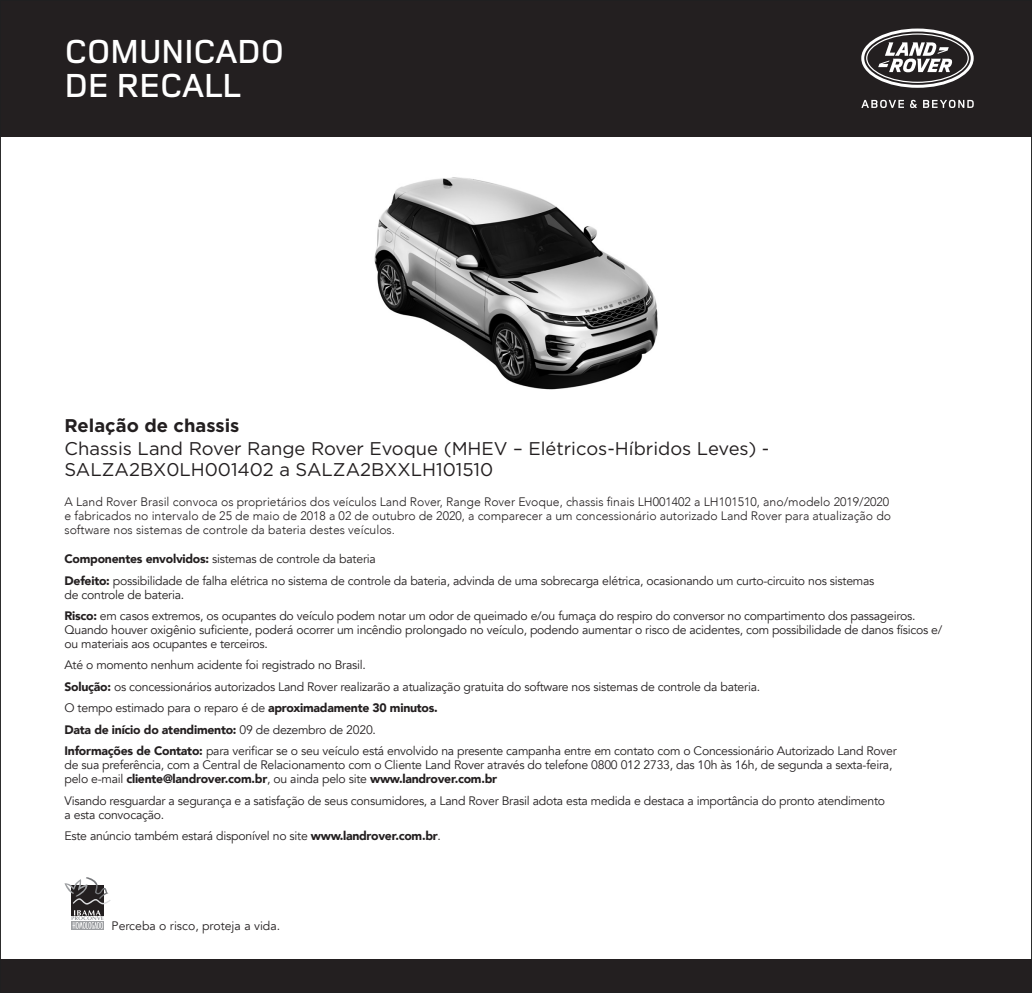
<style>
.page{position:relative;width:1032px;height:993px;background:#fff}
.page>*{position:absolute;margin:0;border:0;box-sizing:border-box;transform-origin:0 0}
.t1{font:600 34.48px/34.5px "Land Rover";color:#fff}
.t2{font:18.38px/21px "Gotham";color:#231f20}
.t3{font:700 18.38px "Gotham";color:#231f20}
.t4{font:12.25px/21.3px "Avenir";letter-spacing:-.02em;color:#231f20}
.t5{font:300 12.25px/14px "Avenir";color:#231f20}
.t6{font:12.25px "Avenir";color:#231f20}
.s1{font-weight:900}
</style>
<div class="page">
<img style="left:374px;top:177px;width:284px;height:213px">
<div style="left:0;top:958px;width:1032px;height:34px;background:#231f20"></div>
<div style="left:0;top:0;width:1032px;height:136px;background:#231f20"></div>
<svg style="left:861px;top:100px;width:43px;height:8px"></svg>
<svg style="left:923px;top:100px;width:51px;height:8px"></svg>
<svg style="left:910px;top:100px;width:7px;height:8px"></svg>
<svg style="left:861px;top:29px;width:113px;height:59px"></svg>
<svg style="left:72px;top:928px;width:32px;height:1px"></svg>
<svg style="left:64px;top:877px;width:47px;height:51px"></svg>
<h1 class="t1" style="left:65px;top:32px;width:221px">COMUNICADO<br>DE RECALL</h1>
<h2 class="t3" style="left:64px;top:413px;width:176px">Relação de chassis</h2>
<h2 class="t2" style="left:64px;top:437px;width:706px">Chassis Land Rover Range Rover Evoque (MHEV – Elétricos-Híbridos Leves) -<br>SALZA2BX0LH001402 a SALZA2BXXLH101510</h2>
<p class="t5" style="left:64px;top:495px;width:828px">A Land Rover Brasil convoca os proprietários dos veículos Land Rover, Range Rover Evoque, chassis finais LH001402 a LH101510, ano/modelo 2019/2020 e fabricados no intervalo de 25 de maio de 2018 a 02 de outubro de 2020, a comparecer a um concessionário autorizado Land Rover para atualização do software nos sistemas de controle da bateria destes veículos.</p>
<p class="t4" style="left:64px;top:548px;width:811px"><span class="s1">Componentes envolvidos:</span> sistemas de controle da bateria<br><span class="s1">Defeito:</span> possibilidade de falha elétrica no sistema de controle da bateria, advinda de uma sobrecarga elétrica, ocasionando um curto-circuito nos sistemas</p>
<p class="t4" style="left:64px;top:583px;width:852px">de controle de bateria.<br><span class="s1">Risco:</span> em casos extremos, os ocupantes do veículo podem notar um odor de queimado e/ou fumaça do respiro do conversor no compartimento dos passageiros.</p>
<p class="t4" style="left:64px;top:622px;width:879px;line-height:14px">Quando houver oxigênio suficiente, poderá ocorrer um incêndio prolongado no veículo, podendo aumentar o risco de acidentes, com possibilidade de danos físicos e/ ou materiais aos ocupantes e terceiros.</p>
<p class="t4" style="left:64px;top:654px;width:834px">Até o momento nenhum acidente foi registrado no Brasil.<br><span class="s1">Solução:</span> os concessionários autorizados Land Rover realizarão a atualização gratuita do software nos sistemas de controle da bateria.<br>O tempo estimado para o reparo é de <span class="s1">aproximadamente 30 minutos.<br>Data de início do atendimento:</span> 09 de dezembro de 2020.<br><span class="s1">Informações de Contato:</span> para verificar se o seu veículo está envolvido na presente campanha entre em contato com o Concessionário Autorizado Land Rover</p>
<p class="t4" style="left:64px;top:758px;width:829px;line-height:14px">de sua preferência, com a Central de Relacionamento com o Cliente Land Rover através do telefone 0800 012 2733, das 10h às 16h, de segunda a sexta-feira, pelo e-mail <span class="s1">cliente@landrover.com.br</span>, ou ainda pelo site <span class="s1">www.landrover.com.br</span></p>
<p class="t4" style="left:64px;top:793px;width:822px;line-height:14px">Visando resguardar a segurança e a satisfação de seus consumidores, a Land Rover Brasil adota esta medida e destaca a importância do pronto atendimento a esta convocação.</p>
<p class="t4" style="left:64px;top:825px;width:378px">Este anúncio também estará disponível no site <span class="s1">www.landrover.com.br</span>.</p>
<p class="t6" style="left:112px;top:917px;width:170px">Perceba o risco, proteja a vida.</p>
</div>
